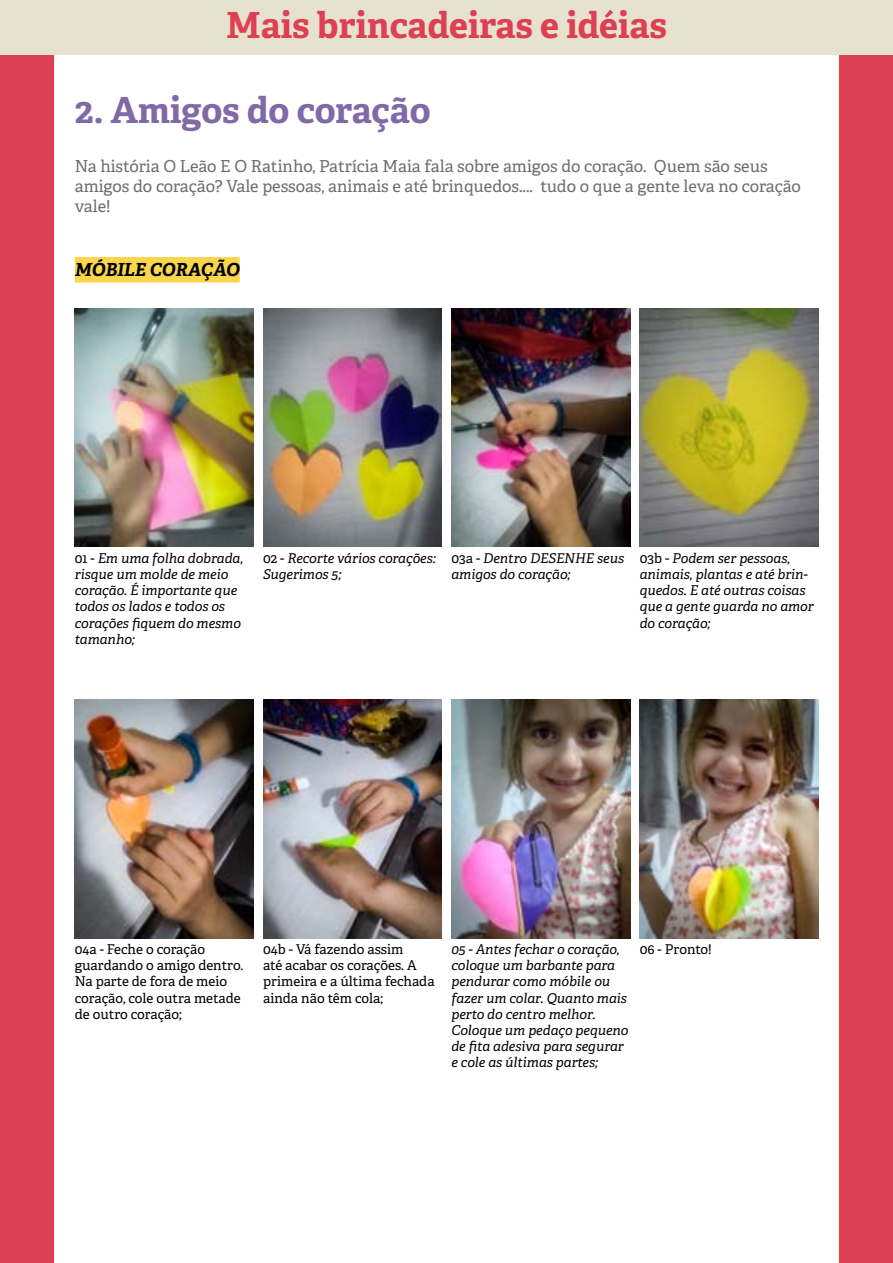
<style>
.page{position:relative;width:893px;height:1263px;background:#fff}
.page>*{position:absolute;margin:0;border:0;box-sizing:border-box;transform-origin:0 0}
.t1{font:700 36px "Adelle";color:#dd4053}
.t2{font:700 36px "Adelle";letter-spacing:-.005em;color:#8069a6}
.t3{font:italic 700 18px "Adelle";color:#000}
.t4{font:16.5px/19.8px "Adelle";color:#6d6e71}
.t5{font:italic 13.5px/16.2px "Adelle";color:#000}
.t6{font:13.5px/16.2px "Adelle";color:#000}
.s1{font-style:normal}
</style>
<div class="page">
<div style="left:0;top:47px;width:893px;height:1216px;background:#dd4053"></div>
<div style="left:54px;top:54px;width:785px;height:1209px;background:#fff"></div>
<div style="left:0;top:0;width:893px;height:54px;background:#e7e2d0"></div>
<div style="left:75px;top:257px;width:165px;height:25px;background:#f9d64c"></div>
<img style="left:75px;top:309px;width:178px;height:238px">
<img style="left:263px;top:309px;width:179px;height:238px">
<img style="left:640px;top:309px;width:178px;height:238px">
<img style="left:451px;top:309px;width:179px;height:238px">
<img style="left:75px;top:700px;width:178px;height:238px">
<img style="left:263px;top:700px;width:179px;height:238px">
<img style="left:451px;top:700px;width:179px;height:238px">
<img style="left:640px;top:700px;width:178px;height:238px">
<h1 class="t1" style="left:226px;top:2px;width:442px">Mais brincadeiras e idéias</h1>
<h1 class="t2" style="left:75px;top:87px;width:357px">2. Amigos do coração</h1>
<p class="t4" style="left:75px;top:157px;width:728px">Na história O Leão E O Ratinho, Patrícia Maia fala sobre amigos do coração. Quem são seus amigos do coração? Vale pessoas, animais e até brinquedos.... tudo o que a gente leva no coração vale!</p>
<h2 class="t3" style="left:75px;top:258px;width:166px">MÓBILE CORAÇÃO</h2>
<p class="t5" style="left:75px;top:550px;width:170px"><span class="s1">01 -</span> Em uma folha dobrada, risque um molde de meio coração. É importante que todos os lados e todos os corações fiquem do mesmo tamanho;</p>
<p class="t5" style="left:263px;top:550px;width:174px"><span class="s1">02 -</span> Recorte vários corações:<br>Sugerimos 5;</p>
<p class="t5" style="left:451px;top:550px;width:174px"><span class="s1">03a -</span> Dentro DESENHE seus amigos do coração;</p>
<p class="t5" style="left:640px;top:550px;width:175px"><span class="s1">03b -</span> Podem ser pessoas, animais, plantas e até brin&shy;quedos. E até outras coisas que a gente guarda no amor do coração;</p>
<p class="t6" style="left:75px;top:941px;width:170px">04a - Feche o coração guardando o amigo dentro.<br>Na parte de fora de meio coração, cole outra metade de outro coração;</p>
<p class="t6" style="left:263px;top:941px;width:173px">04b - Vá fazendo assim<br>até acabar os corações. A primeira e a última fechada ainda não têm cola;</p>
<p class="t5" style="left:451px;top:941px;width:179px">05 - Antes fechar o coração, coloque um barbante para pendurar como móbile ou fazer um colar. Quanto mais perto do centro melhor.<br>Coloque um pedaço pequeno de fita adesiva para segurar e cole as últimas partes;</p>
<p class="t6" style="left:640px;top:941px;width:74px">06 - Pronto!</p>
</div>
